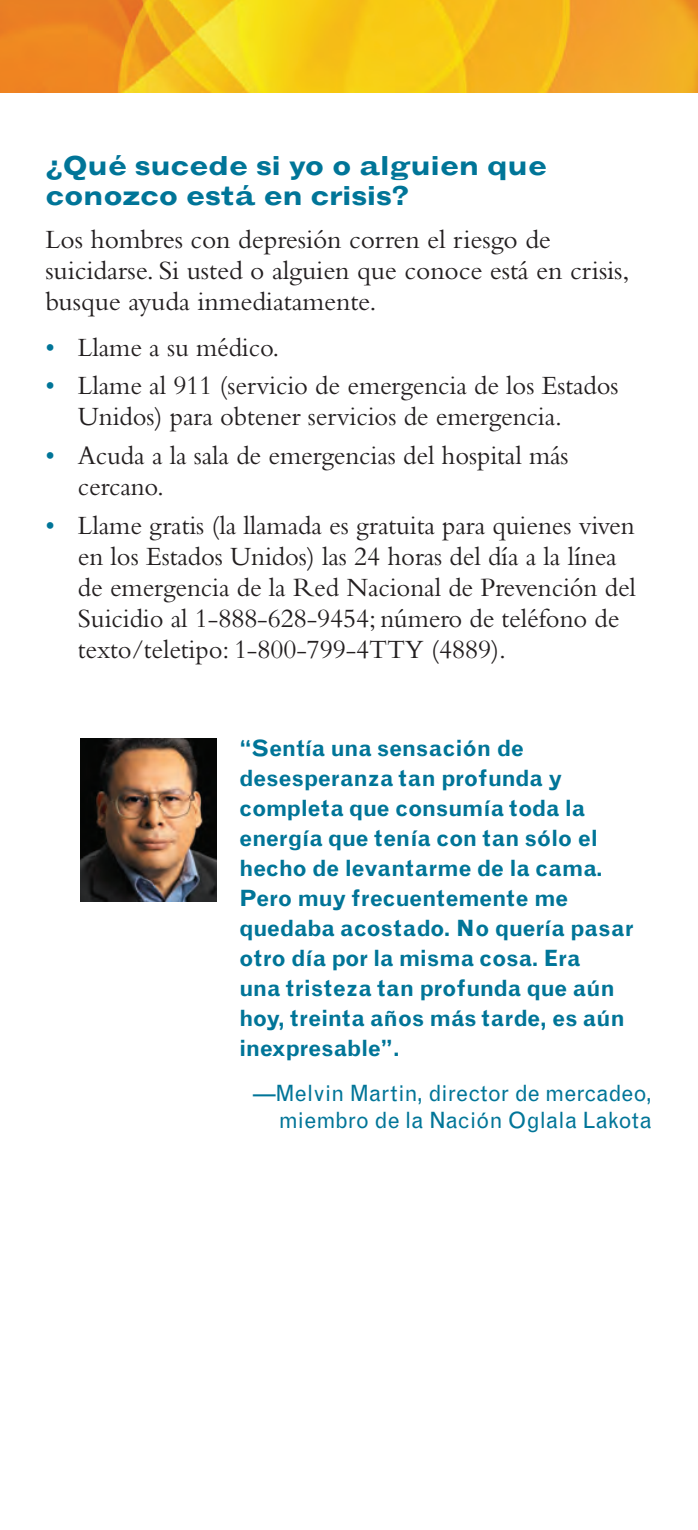
<style>
.page{position:relative;width:698px;height:1530px;background:#fff}
.page>*{position:absolute;margin:0;border:0;box-sizing:border-box;transform-origin:0 0}
.t1{font:27.5px/31.2px "Bembo Std";letter-spacing:-.005em;color:#231f20}
.t2{font:700 expanded 27.5px/30px "Grotesque";letter-spacing:-.01em;color:#007598}
.t3{font:27.5px/38.5px "Bembo Std";color:#007598}
.t4{font:700 22.5px/30px "Grotesque";letter-spacing:-.005em;color:#007598}
.t5{font:22.5px/27px "Grotesque";color:#007598;text-align:right}
</style>
<div class="page">
<img style="left:0;top:0;width:697px;height:93px">
<img style="left:80px;top:738px;width:136px;height:163px">
<h2 class="t2" style="left:45px;top:151px;width:503px">¿Qué sucede si yo o alguien que conozco está en crisis?</h2>
<p class="t1" style="left:45px;top:223px;width:585px">Los hombres con depresión corren el riesgo de suicidarse. Si usted o alguien que conoce está en crisis, busque ayuda inmediatamente.</p>
<p class="t1" style="left:78px;top:331px;width:203px">Llame a su médico.</p>
<p class="t1" style="left:78px;top:369px;width:542px">Llame al 911 (servicio de emergencia de los Estados<br>Unidos) para obtener servicios de emergencia.</p>
<p class="t1" style="left:78px;top:439px;width:492px">Acuda a la sala de emergencias del hospital más cercano.</p>
<p class="t1" style="left:78px;top:509px;width:559px">Llame gratis (la llamada es gratuita para quienes viven en los Estados Unidos) las 24 horas del día a la línea de emergencia de la Red Nacional de Prevención del Suicidio al 1-888-628-9454; número de teléfono de texto/teletipo: 1-800-799-4TTY (4889).</p>
<p class="t3" style="left:45px;top:327px;width:11px">• •</p>
<p class="t3" style="left:45px;top:435px;width:11px">•</p>
<p class="t3" style="left:45px;top:505px;width:11px">•</p>
<p class="t4" style="left:239px;top:733px;width:395px">“Sentía una sensación de desesperanza tan profunda y completa que consumía toda la energía que tenía con tan sólo el hecho de levantarme de la cama.<br>Pero muy frecuentemente me quedaba acostado. No quería pasar otro día por la misma cosa. Era<br>una tristeza tan profunda que aún hoy, treinta años más tarde, es aún inexpresable”.</p>
<p class="t5" style="left:253px;top:1079px;width:400px">—Melvin Martin, director de mercadeo, miembro de la Nación Oglala Lakota</p>
</div>
